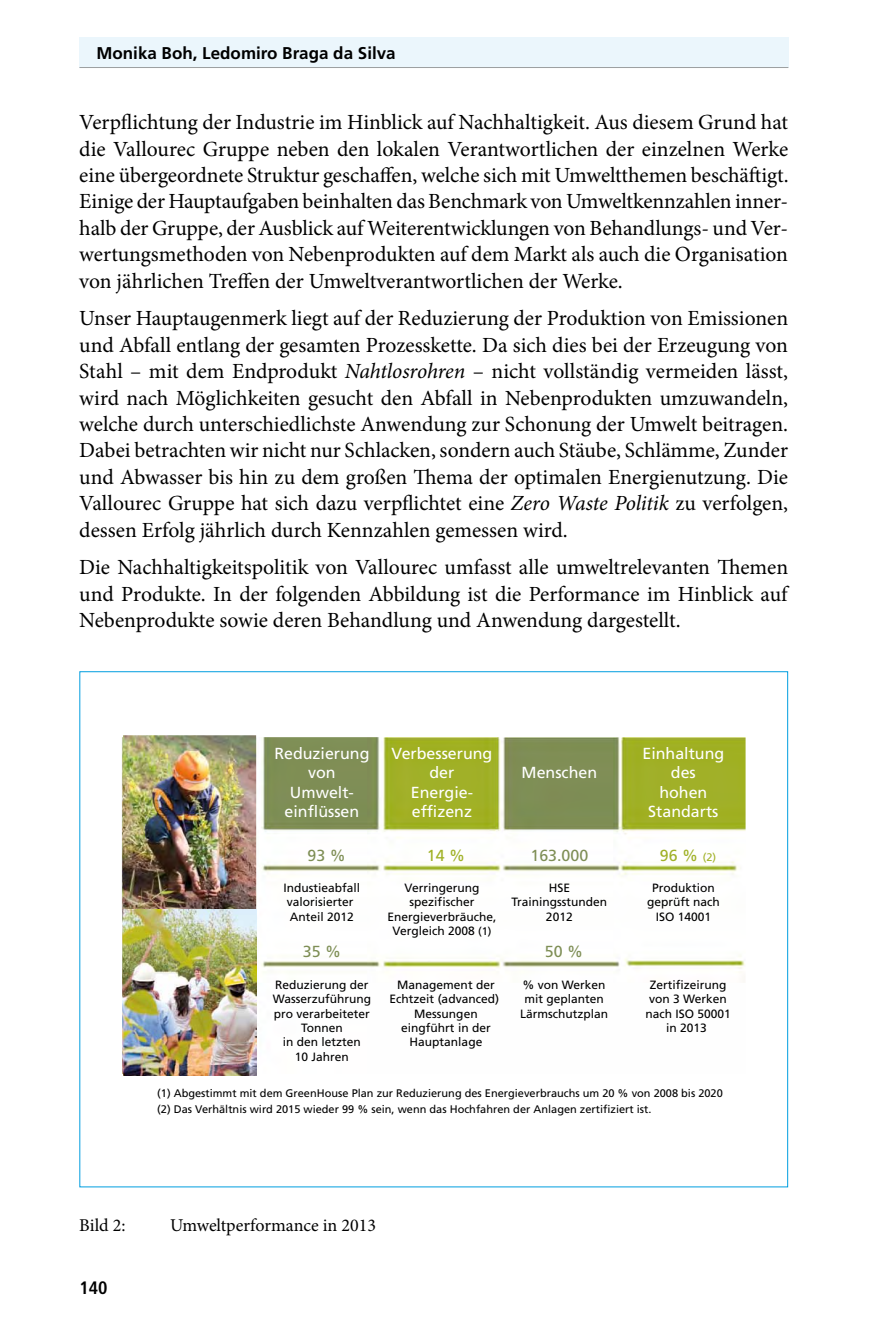
<style>
.page{position:relative;width:879px;height:1333px;background:#fff}
.page>*{position:absolute;margin:0;border:0;box-sizing:border-box;transform-origin:0 0}
.t1{font:21.6px/26.4px "Minion Pro";color:#000;text-align:justify}
.t2{font:18px "Minion Pro";letter-spacing:-.005em;color:#000}
.t3{font:700 condensed 18px "Frutiger";color:#000}
.t4{font:700 17px "Frutiger";color:#000}
.t5{font:16px/19.2px "Frutiger";color:#fff;text-align:center}
.t6{font:16px "Frutiger";color:#7e8e55}
.t7{font:16px "Frutiger";color:#a0b126}
.t8{font:12px/14.4px "Frutiger";color:#000;text-align:center}
.t9{font:11px/15.4px "Frutiger";color:#000}
.s1{font-style:italic}
.s2{font-size:11px}
</style>
<div class="page">
<div style="left:80px;top:38px;width:709px;height:30px;background:#ebf6fc"></div>
<hr style="left:79px;top:67px;width:709px;height:1px;background:#9c9e9f">
<img style="left:261px;top:737px;width:484px;height:236px">
<img style="left:122px;top:735px;width:135px;height:338px">
<svg style="left:122px;top:1073px;width:135px;height:3px"></svg>
<p class="t4" style="left:96px;top:43px;width:301px">Monika Boh, Ledomiro Braga da Silva</p>
<p class="t1" style="left:79px;top:109px;width:711px">Verpflichtung der Industrie im Hinblick auf Nachhaltigkeit. Aus diesem Grund hat die Vallourec Gruppe neben den lokalen Verantwortlichen der einzelnen Werke eine übergeordnete Struktur geschaffen, welche sich mit Umweltthemen beschäftigt.<br>Einige der Hauptaufgaben beinhalten das Benchmark von Umweltkennzahlen inner&shy;halb der Gruppe, der Ausblick auf Weiterentwicklungen von Behandlungs- und Ver&shy;wertungsmethoden von Nebenprodukten auf dem Markt als auch die Organisation von jährlichen Treffen der Umweltverantwortlichen der Werke.</p>
<p class="t1" style="left:79px;top:305px;width:710px">Unser Hauptaugenmerk liegt auf der Reduzierung der Produktion von Emissionen und Abfall entlang der gesamten Prozesskette. Da sich dies bei der Erzeugung von Stahl – mit dem Endprodukt <span class="s1">Nahtlosrohren</span> – nicht vollständig vermeiden lässt, wird nach Möglichkeiten gesucht den Abfall in Nebenprodukten umzuwandeln, welche durch unterschiedlichste Anwendung zur Schonung der Umwelt beitragen.<br>Dabei betrachten wir nicht nur Schlacken, sondern auch Stäube, Schlämme, Zunder und Abwasser bis hin zu dem großen Thema der optimalen Energienutzung. Die Vallourec Gruppe hat sich dazu verpflichtet eine <span class="s1">Zero Waste Politik</span> zu verfolgen, dessen Erfolg jährlich durch Kennzahlen gemessen wird.</p>
<p class="t1" style="left:79px;top:554px;width:710px">Die Nachhaltigkeitspolitik von Vallourec umfasst alle umweltrelevanten Themen und Produkte. In der folgenden Abbildung ist die Performance im Hinblick auf Nebenprodukte sowie deren Behandlung und Anwendung dargestellt.</p>
<p class="t5" style="left:274px;top:744px;width:97px">Reduzierung von<br>Umwelt&shy;einflüssen</p>
<p class="t5" style="left:642px;top:744px;width:83px">Einhaltung des<br>hohen<br>Standarts</p>
<p class="t5" style="left:391px;top:744px;width:102px">Verbesserung der<br>Energie&shy;effizenz</p>
<p class="t5" style="left:521px;top:763px;width:77px">Menschen</p>
<p class="t6" style="left:307px;top:846px;width:40px">93 %</p>
<p class="t8" style="left:284px;top:880px;width:78px;text-align:left">Industieabfall valorisierter<br>Anteil 2012</p>
<p class="t7" style="left:427px;top:846px;width:40px">14 %</p>
<p class="t6" style="left:530px;top:846px;width:59px">163.000</p>
<p class="t7" style="left:660px;top:846px;width:58px">96 % <span class="s2">(2)</span></p>
<p class="t8" style="left:388px;top:880px;width:110px">Verringerung spezifischer<br>Energieverbräuche,<br>Vergleich 2008 <span class="s2">(1)</span></p>
<p class="t8" style="left:511px;top:880px;width:97px">HSE<br>Trainingsstunden<br>2012</p>
<p class="t8" style="left:647px;top:880px;width:74px">Produktion geprüft nach<br>ISO 14001</p>
<p class="t6" style="left:303px;top:942px;width:40px">35 %</p>
<p class="t6" style="left:545px;top:942px;width:40px">50 %</p>
<p class="t8" style="left:273px;top:977px;width:100px">Reduzierung der<br>Wasserzuführung pro verarbeiteter<br>Tonnen<br>in den letzten<br>10 Jahren</p>
<p class="t8" style="left:390px;top:977px;width:111px">Management der<br>Echtzeit (advanced)<br>Messungen eingführt in der<br>Hauptanlage</p>
<p class="t8" style="left:520px;top:977px;width:90px">% von Werken mit geplanten<br>Lärmschutzplan</p>
<p class="t8" style="left:645px;top:977px;width:87px">Zertifizeirung von 3 Werken nach ISO 50001 in 2013</p>
<p class="t9" style="left:157px;top:1085px;width:567px">(1) Abgestimmt mit dem GreenHouse Plan zur Reduzierung des Energieverbrauchs um 20 % von 2008 bis 2020 (2) Das Verhältnis wird 2015 wieder 99 % sein, wenn das Hochfahren der Anlagen zertifiziert ist.</p>
<p class="t2" style="left:79px;top:1212px;width:48px">Bild 2:</p>
<p class="t2" style="left:170px;top:1212px;width:208px">Umweltperformance in 2013</p>
<p class="t3" style="left:79px;top:1276px;width:30px">140</p>
</div>
